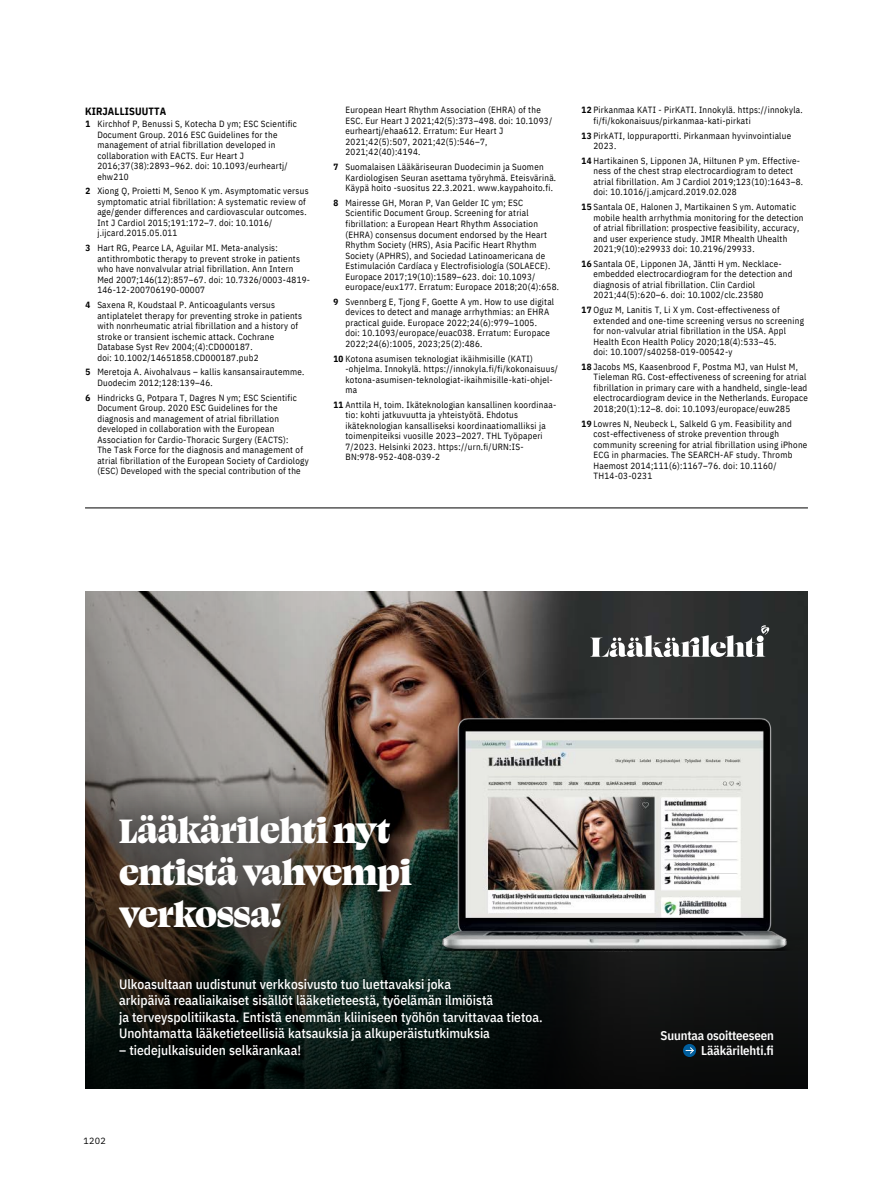
<style>
.page{position:relative;width:893px;height:1191px;background:#fff}
.page>*{position:absolute;margin:0;border:0;box-sizing:border-box;transform-origin:0 0}
.t1{font:900 39px/42px "Swear Display";letter-spacing:-.01em;color:#fff}
.t2{font:500 13.5px/16.5px "IBM Plex Sans Cond";color:#fff}
.t3{font:600 12.75px/15px "IBM Plex Sans Cond";letter-spacing:-.01em;color:#fff;text-align:right}
.t4{font:700 10.5px "IBM Plex Sans Cond";letter-spacing:.01em;color:#000}
.t5{font:9px/10.5px "IBM Plex Sans Cond";letter-spacing:.03em;color:#000}
.t6{font:9px "IBM Plex Sans";color:#000}
.s1{font-weight:700}
</style>
<div class="page">
<hr style="left:85px;top:507px;width:723px;height:1px;background:#000">
<img style="left:604px;top:591px;width:204px;height:183px">
<svg style="left:85px;top:591px;width:519px;height:183px;background:#8b8581"></svg>
<svg style="left:85px;top:774px;width:723px;height:315px;background:#0f1412"></svg>
<img style="left:335px;top:673px;width:469px;height:294px">
<svg style="left:590px;top:625px;width:179px;height:32px"></svg>
<div style="left:90px;top:785px;width:350px;height:173px;background:#000;opacity:.75"></div>
<svg style="left:683px;top:1044px;width:13px;height:13px"></svg>
<svg style="left:686px;top:1046px;width:8px;height:8px"></svg>
<p class="t4" style="left:85px;top:102px;width:83px">KIRJALLISUUTTA</p>
<p class="t5" style="left:97px;top:118px;width:201px;text-indent:-12px"><span class="s1">1</span> Kirchhof P, Benussi S, Kotecha D ym; ESC Scientific Document Group. 2016 ESC Guidelines for the management of atrial fibrillation developed in collaboration with EACTS. Eur Heart J 2016;37(38):2893–962. doi: 10.1093/eurheartj/ ehw210</p>
<p class="t5" style="left:97px;top:185px;width:213px;text-indent:-12px"><span class="s1">2</span> Xiong Q, Proietti M, Senoo K ym. Asymptomatic versus symptomatic atrial fibrillation: A systematic review of age/gender differences and cardiovascular outcomes.<br>Int J Cardiol 2015;191:172–7. doi: 10.1016/ j.ijcard.2015.05.011</p>
<p class="t5" style="left:97px;top:242px;width:214px;text-indent:-12px"><span class="s1">3</span> Hart RG, Pearce LA, Aguilar MI. Meta-analysis: antithrombotic therapy to prevent stroke in patients who have nonvalvular atrial fibrillation. Ann Intern Med 2007;146(12):857–67. doi: 10.7326/0003-4819- 146-12-200706190-00007</p>
<p class="t5" style="left:97px;top:299px;width:206px;text-indent:-12px"><span class="s1">4</span> Saxena R, Koudstaal P. Anticoagulants versus antiplatelet therapy for preventing stroke in patients with nonrheumatic atrial fibrillation and a history of stroke or transient ischemic attack. Cochrane Database Syst Rev 2004;(4):CD000187.<br>doi: 10.1002/14651858.CD000187.pub2</p>
<p class="t5" style="left:97px;top:366px;width:209px;text-indent:-12px"><span class="s1">5</span> Meretoja A. Aivohalvaus – kallis kansansairautemme.<br>Duodecim 2012;128:139–46.</p>
<p class="t5" style="left:97px;top:391px;width:213px;text-indent:-12px"><span class="s1">6</span> Hindricks G, Potpara T, Dagres N ym; ESC Scientific Document Group. 2020 ESC Guidelines for the diagnosis and management of atrial fibrillation developed in collaboration with the European Association for Cardio-Thoracic Surgery (EACTS):<br>The Task Force for the diagnosis and management of atrial fibrillation of the European Society of Cardiology (ESC) Developed with the special contribution of the</p>
<p class="t5" style="left:345px;top:104px;width:208px">European Heart Rhythm Association (EHRA) of the ESC. Eur Heart J 2021;42(5):373–498. doi: 10.1093/ eurheartj/ehaa612. Erratum: Eur Heart J 2021;42(5):507, 2021;42(5):546–7, 2021;42(40):4194.</p>
<p class="t5" style="left:345px;top:161px;width:212px;text-indent:-12px"><span class="s1">7</span> Suomalaisen Lääkäriseuran Duodecimin ja Suomen<br>Kardiologisen Seuran asettama työryhmä. Eteisvärinä.<br>Käypä hoito -suositus 22.3.2021. www.kaypahoito.fi.</p>
<p class="t5" style="left:345px;top:197px;width:215px;text-indent:-12px"><span class="s1">8</span> Mairesse GH, Moran P, Van Gelder IC ym; ESC Scientific Document Group. Screening for atrial fibrillation: a European Heart Rhythm Association (EHRA) consensus document endorsed by the Heart Rhythm Society (HRS), Asia Pacific Heart Rhythm Society (APHRS), and Sociedad Latinoamericana de Estimulación Cardíaca y Electrofisiología (SOLAECE).<br>Europace 2017;19(10):1589–623. doi: 10.1093/ europace/eux177. Erratum: Europace 2018;20(4):658.</p>
<p class="t5" style="left:345px;top:295px;width:210px;text-indent:-12px"><span class="s1">9</span> Svennberg E, Tjong F, Goette A ym. How to use digital devices to detect and manage arrhythmias: an EHRA practical guide. Europace 2022;24(6):979–1005.<br>doi: 10.1093/europace/euac038. Erratum: Europace 2022;24(6):1005, 2023;25(2):486.</p>
<p class="t5" style="left:345px;top:352px;width:214px;text-indent:-12px"><span class="s1">10</span> Kotona asumisen teknologiat ikäihmisille (KATI) -ohjelma. Innokylä. https://innokyla.fi/fi/kokonaisuus/ kotona-asumisen-teknologiat-ikaihmisille-kati-ohjel&shy;ma</p>
<p class="t5" style="left:345px;top:398px;width:212px;text-indent:-12px"><span class="s1">11</span> Anttila H, toim. Ikäteknologian kansallinen koordinaa&shy;tio: kohti jatkuvuutta ja yhteistyötä. Ehdotus ikäteknologian kansalliseksi koordinaatiomalliksi ja toimenpiteiksi vuosille 2023–2027. THL Työpaperi 7/2023. Helsinki 2023. https://urn.fi/URN:IS-BN:978-952-408-039-2</p>
<p class="t5" style="left:593px;top:104px;width:211px;text-indent:-12px"><span class="s1">12</span> Pirkanmaa KATI - PirKATI. Innokylä. https://innokyla. fi/fi/kokonaisuus/pirkanmaa-kati-pirkati</p>
<p class="t5" style="left:593px;top:129px;width:199px;text-indent:-12px"><span class="s1">13</span> PirkATI, loppuraportti. Pirkanmaan hyvinvointialue<br>2023.</p>
<p class="t5" style="left:593px;top:155px;width:211px;text-indent:-12px"><span class="s1">14</span> Hartikainen S, Lipponen JA, Hiltunen P ym. Effective&shy;ness of the chest strap electrocardiogram to detect atrial fibrillation. Am J Cardiol 2019;123(10):1643–8. doi: 10.1016/j.amjcard.2019.02.028</p>
<p class="t5" style="left:593px;top:201px;width:212px;text-indent:-12px"><span class="s1">15</span> Santala OE, Halonen J, Martikainen S ym. Automatic mobile health arrhythmia monitoring for the detection of atrial fibrillation: prospective feasibility, accuracy, and user experience study. JMIR Mhealth Uhealth 2021;9(10):e29933 doi: 10.2196/29933.</p>
<p class="t5" style="left:593px;top:258px;width:201px;text-indent:-12px"><span class="s1">16</span> Santala OE, Lipponen JA, Jäntti H ym. Necklace&shy;embedded electrocardiogram for the detection and diagnosis of atrial fibrillation. Clin Cardiol 2021;44(5):620–6. doi: 10.1002/clc.23580</p>
<p class="t5" style="left:593px;top:304px;width:212px;text-indent:-12px"><span class="s1">17</span> Oguz M, Lanitis T, Li X ym. Cost-effectiveness of extended and one-time screening versus no screening for non-valvular atrial fibrillation in the USA. Appl Health Econ Health Policy 2020;18(4):533–45.<br>doi: 10.1007/s40258-019-00542-y</p>
<p class="t5" style="left:593px;top:361px;width:216px;text-indent:-12px"><span class="s1">18</span> Jacobs MS, Kaasenbrood F, Postma MJ, van Hulst M, Tieleman RG. Cost-effectiveness of screening for atrial fibrillation in primary care with a handheld, single-lead electrocardiogram device in the Netherlands. Europace 2018;20(1):12–8. doi: 10.1093/europace/euw285</p>
<p class="t5" style="left:593px;top:417px;width:215px;text-indent:-12px"><span class="s1">19</span> Lowres N, Neubeck L, Salkeld G ym. Feasibility and cost-effectiveness of stroke prevention through community screening for atrial fibrillation using iPhone ECG in pharmacies. The SEARCH-AF study. Thromb Haemost 2014;111(6):1167–76. doi: 10.1160/ TH14-03-0231</p>
<h1 class="t1" style="left:119px;top:807px;width:294px">Lääkärilehti nyt entistä vahvempi verkossa!</h1>
<p class="t2" style="left:119px;top:974px;width:425px">Ulkoasultaan uudistunut verkkosivusto tuo luettavaksi joka<br>arkipäivä reaaliaikaiset sisällöt lääketieteestä, työelämän ilmiöistä<br>ja terveyspolitiikasta. Entistä enemmän kliiniseen työhön tarvittavaa tietoa.<br>Unohtamatta lääketieteellisiä katsauksia ja alkuperäistutkimuksia</p>
<h2 class="t2" style="left:119px;top:1040px;width:183px">– tiedejulkaisuiden selkärankaa!</h2>
<p class="t6" style="left:83px;top:1133px;width:24px">1202</p>
<h3 class="t3" style="left:661px;top:1026px;width:115px">Suuntaa osoitteeseen<br>Lääkärilehti.fi</h3>
</div>
